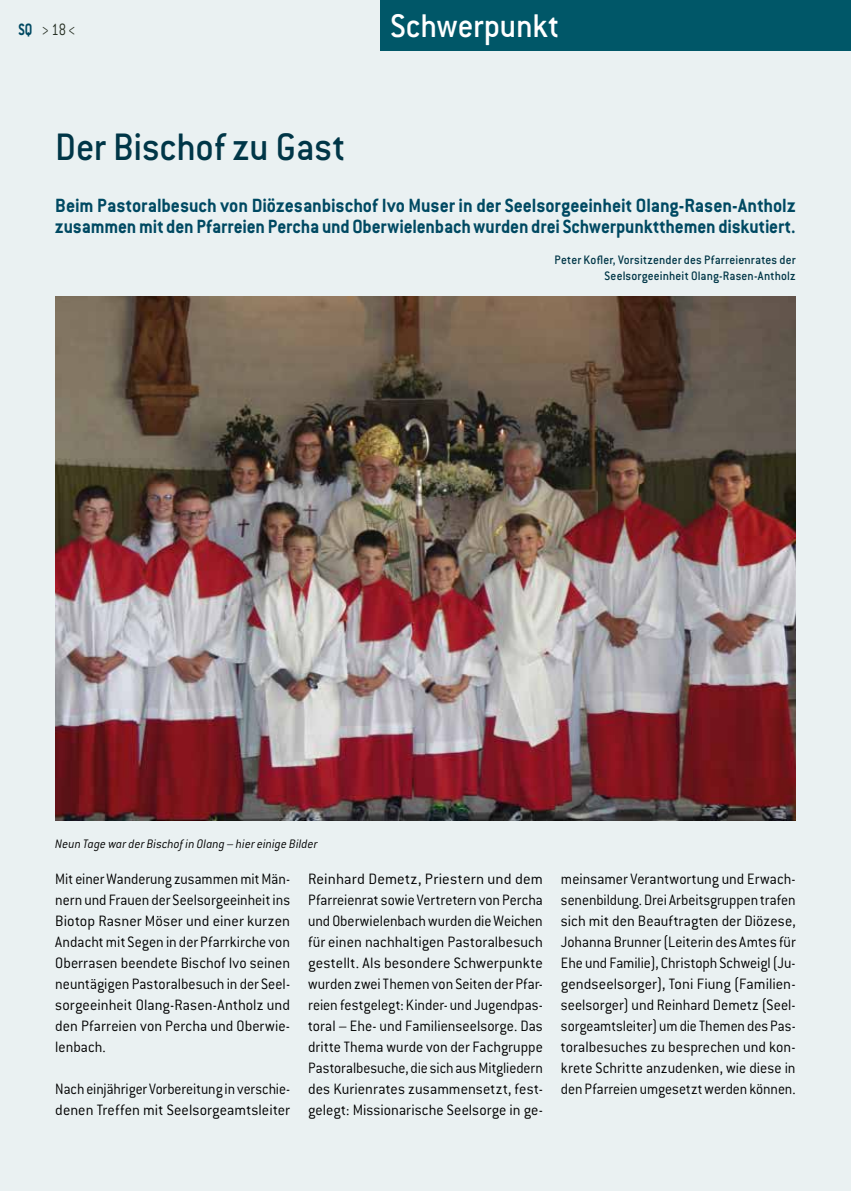
<style>
.page{position:relative;width:851px;height:1191px;background:#fff}
.page>*{position:absolute;margin:0;border:0;box-sizing:border-box;transform-origin:0 0}
.t1{font:500 42px "Conduit ITC";letter-spacing:-.005em;color:#003647;scale:.95 1}
.t2{font:500 36px "Conduit ITC";letter-spacing:-.005em;color:#fff;scale:.95 1}
.t3{font:700 21px/21px "Conduit ITC";letter-spacing:-.005em;color:#004962;scale:.95 1}
.t4{font:300 18px "Conduit ITC";color:#262f23;scale:.8 1}
.t5{font:300 16.5px/21px "Conduit ITC";color:#000;text-align:justify}
.t6{font:300 16.5px/21px "Conduit ITC";color:#000;text-align:justify;scale:.95 1}
.t7{font:300 16.5px/21px "Conduit ITC";color:#000;text-align:justify;scale:.93 1}
.t8{font:300 16.5px/21px "Conduit ITC";color:#000;scale:.92 1}
.t9{font:500 13.5px/16.2px "Conduit ITC";letter-spacing:.01em;color:#003647;text-align:right;scale:.95 1}
.t10{font:italic 300 13.5px "Conduit ITC";letter-spacing:.01em;color:#000;scale:.95 1}
.s1{font-weight:700;color:#004962}
</style>
<div class="page">
<div style="left:0;top:0;width:850px;height:1191px;background:#eaf1f2"></div>
<div style="left:381px;top:0;width:469px;height:51px;background:#005768"></div>
<img style="left:55px;top:296px;width:740px;height:525px">
<p class="t4" style="left:18px;top:20px;width:73px"><span class="s1">SQ</span> &gt; 18 &lt;</p>
<h2 class="t2" style="left:390px;top:6px;width:179px">Schwerpunkt</h2>
<h1 class="t1" style="left:55px;top:123px;width:307px">Der Bischof zu Gast</h1>
<p class="t3" style="left:55px;top:194px;width:780px">Beim Pastoralbesuch von Diözesanbischof Ivo Muser in der Seelsorgeeinheit Olang-Rasen-Antholz zusammen mit den Pfarreien Percha und Oberwielenbach wurden drei Schwerpunktthemen diskutiert.</p>
<p class="t9" style="left:554px;top:251px;width:255px">Peter Kofler, Vorsitzender des Pfarreienrates der<br>Seelsorgeeinheit Olang-Rasen-Antholz</p>
<p class="t10" style="left:55px;top:836px;width:277px">Neun Tage war der Bischof in Olang – hier einige Bilder</p>
<p class="t7" style="left:55px;top:868px;width:254px">Mit einer Wanderung zusammen mit Män&shy;nern und Frauen der Seelsorgeeinheit ins Biotop Rasner Möser und einer kurzen Andacht mit Segen in der Pfarrkirche von Oberrasen beendete Bischof Ivo seinen neuntägigen Pastoralbesuch in der Seel&shy;sorgeeinheit Olang-Rasen-Antholz und den Pfarreien von Percha und Oberwie&shy;lenbach.</p>
<p class="t8" style="left:55px;top:1078px;width:257px">Nach einjähriger Vorbereitung in verschie&shy;denen Treffen mit Seelsorgeamtsleiter</p>
<p class="t5" style="left:308px;top:868px;width:236px">Reinhard Demetz, Priestern und dem Pfarreienrat sowie Vertretern von Percha und Oberwielenbach wurden die Weichen für einen nachhaltigen Pastoralbesuch gestellt. Als besondere Schwerpunkte wurden zwei Themen von Seiten der Pfar&shy;reien festgelegt: Kinder- und Jugendpas&shy;toral – Ehe- und Familienseelsorge. Das dritte Thema wurde von der Fachgruppe Pastoralbesuche, die sich aus Mitgliedern des Kurienrates zusammensetzt, fest&shy;gelegt: Missionarische Seelsorge in ge-</p>
<p class="t6" style="left:561px;top:868px;width:248px">meinsamer Verantwortung und Erwach&shy;senenbildung. Drei Arbeitsgruppen trafen sich mit den Beauftragten der Diözese, Johanna Brunner (Leiterin des Amtes für Ehe und Familie), Christoph Schweigl (Ju&shy;gendseelsorger), Toni Fiung (Familien&shy;seelsorger) und Reinhard Demetz (Seel&shy;sorgeamtsleiter) um die Themen des Pas&shy;toralbesuches zu besprechen und kon&shy;krete Schritte anzudenken, wie diese in den Pfarreien umgesetzt werden können.</p>
</div>
